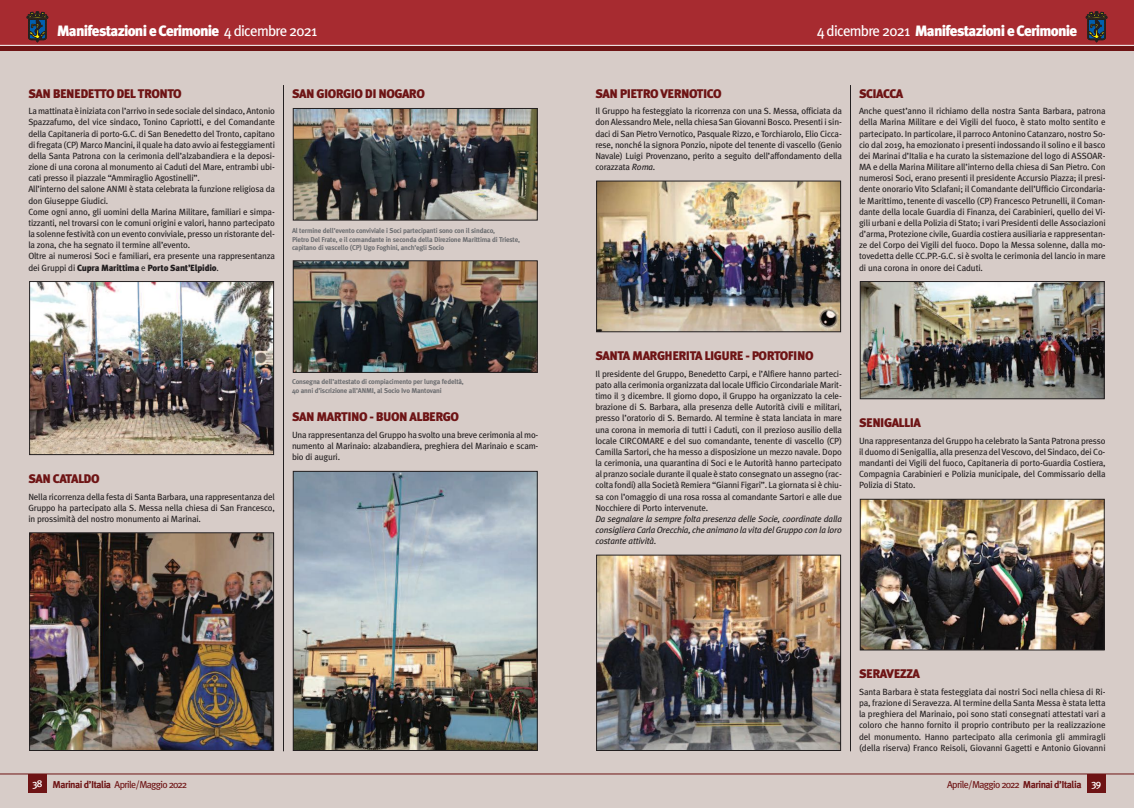
<style>
.page{position:relative;width:1134px;height:808px;background:#fff}
.page>*{position:absolute;margin:0;border:0;box-sizing:border-box;transform-origin:0 0}
.t1{font:900 15px "Meta Plus";letter-spacing:-.05em;color:#fff}
.t2{font:900 12.5px "Meta Plus";letter-spacing:-.04em;color:#6e1415}
.t3{font:10px "Meta Plus";letter-spacing:-.065em;color:#6e1415}
.t4{font:9px/11.2px "Meta Plus";letter-spacing:-.02em;color:#231f20;text-align:justify}
.t5{font:italic 9px/11.2px "Meta Plus";letter-spacing:-.02em;color:#231f20;text-align:justify}
.t6{font:700 7px/8.5px "Meta Plus";letter-spacing:-.025em;color:#6c6d70}
.s1{font-weight:400}
.s2{font-weight:900}
.s3{font-weight:500;color:#fff}
.s4{font-weight:700}
.s5{font-style:italic}
</style>
<div class="page">
<div style="left:567px;top:51px;width:567px;height:757px;background:#d7ccc8"></div>
<div style="left:567px;top:45px;width:567px;height:6px;background:#6e1415"></div>
<div style="left:567px;top:0;width:567px;height:45px;background:#a72b30"></div>
<hr style="left:567px;top:45px;width:567px;height:1px;background:#fff">
<img style="left:598px;top:183px;width:241px;height:147px">
<div style="left:596px;top:181px;width:245px;height:151px;border:1px solid #231f20"></div>
<img style="left:598px;top:557px;width:241px;height:192px">
<div style="left:596px;top:555px;width:245px;height:196px;border:1px solid #231f20"></div>
<img style="left:862px;top:283px;width:240px;height:114px">
<div style="left:860px;top:281px;width:244px;height:118px;border:1px solid #231f20"></div>
<img style="left:862px;top:501px;width:240px;height:147px">
<div style="left:860px;top:499px;width:244px;height:151px;border:1px solid #231f20"></div>
<hr style="left:850px;top:85px;width:1px;height:666px;background:#231f20">
<div style="left:1087px;top:774px;width:19px;height:18px;background:#6e1415"></div>
<hr style="left:567px;top:773px;width:567px;height:1px;background:#6e1415">
<svg style="left:1086px;top:12px;width:21px;height:30px"></svg>
<div style="left:0;top:51px;width:567px;height:757px;background:#d7ccc8"></div>
<div style="left:0;top:45px;width:567px;height:6px;background:#6e1415"></div>
<div style="left:28px;top:774px;width:19px;height:18px;background:#6e1415"></div>
<hr style="left:0;top:773px;width:567px;height:1px;background:#6e1415">
<div style="left:0;top:0;width:567px;height:45px;background:#a72b30"></div>
<img style="left:31px;top:283px;width:241px;height:170px">
<div style="left:29px;top:281px;width:245px;height:174px;border:1px solid #231f20"></div>
<img style="left:31px;top:534px;width:241px;height:215px">
<div style="left:29px;top:532px;width:245px;height:219px;border:1px solid #231f20"></div>
<hr style="left:0;top:45px;width:567px;height:1px;background:#fff">
<img style="left:295px;top:110px;width:240px;height:108px">
<div style="left:293px;top:108px;width:244px;height:112px;border:1px solid #231f20"></div>
<img style="left:295px;top:262px;width:240px;height:109px">
<div style="left:293px;top:260px;width:244px;height:113px;border:1px solid #231f20"></div>
<img style="left:295px;top:473px;width:240px;height:276px">
<div style="left:293px;top:471px;width:244px;height:280px;border:1px solid #231f20"></div>
<hr style="left:283px;top:85px;width:1px;height:666px;background:#231f20">
<svg style="left:27px;top:12px;width:21px;height:30px"></svg>
<h1 class="t1" style="left:57px;top:23px;width:262px">Manifestazioni e Cerimonie <span class="s1">4 dicembre 2021</span></h1>
<h2 class="t2" style="left:28px;top:86px;width:155px">SAN BENEDETTO DEL TRONTO</h2>
<p class="t4" style="left:28px;top:106px;width:248px;text-align:left">Lamattinata èiniziata conl’arrivoinsede socialedel sindaco,Antonio Spazzafumo, del vice sindaco, Tonino Capriotti, e del Comandante della Capitaneria di porto-G.C. di San Benedetto del Tronto, capitano difregata (CP)MarcoMancini,ilqualehadatoavvioaifesteggiamenti della Santa Patrona con la cerimonia dell’alzabandiera e la deposi&shy;zione di una corona al monumento ai Caduti del Mare, entrambi ubi&shy;cati presso il piazzale “Ammiraglio Agostinelli”.<br>All’interno del salone ANMI è stata celebrata la funzione religiosa da don Giuseppe Giudici.<br>Come ogni anno, gli uomini della Marina Militare, familiari e simpa&shy;tizzanti, nel trovarsi con le comuni origini e valori, hanno partecipato la solenne festività con un evento conviviale, presso un ristorante del&shy;la zona, che ha segnato il termine all’evento.<br>Oltre ai numerosi Soci e familiari, era presente una rappresentanza dei Gruppi di <span class="s2">Cupra Marittima</span> e <span class="s2">Porto Sant’Elpidio</span>.</p>
<h2 class="t2" style="left:292px;top:86px;width:134px">SAN GIORGIO DI NOGARO</h2>
<p class="t6" style="left:292px;top:227px;width:230px">Al termine dell’evento conviviale i Soci partecipanti sono con il sindaco,<br>Pietro Del Frate, e il comandante in seconda della Direzione Marittima di Trieste, capitano di vascello (CP) Ugo Foghini, anch’egli Socio</p>
<h2 class="t2" style="left:28px;top:471px;width:73px">SAN CATALDO</h2>
<p class="t4" style="left:28px;top:491px;width:248px">Nella ricorrenza della festa di Santa Barbara, una rappresentanza del Gruppo ha partecipato alla S. Messa nella chiesa di San Francesco, in prossimità del nostro monumento ai Marinai.</p>
<p class="t6" style="left:292px;top:377px;width:173px">Consegna dell’attestato di compiacimento per lunga fedeltà,<br>40 anni d’iscrizione all’ANMI, al Socio Ivo Mantovani</p>
<h2 class="t2" style="left:292px;top:410px;width:168px">SAN MARTINO - BUON ALBERGO</h2>
<p class="t4" style="left:292px;top:429px;width:248px">Una rappresentanza del Gruppo ha svolto una breve cerimonia al mo&shy;numento al Marinaio: alzabandiera, preghiera del Marinaio e scam&shy;bio di auguri.</p>
<p class="t3" style="left:32px;top:778px;width:156px"><span class="s3">38</span> <span class="s4">Marinai d’Italia</span> Aprile/Maggio2022</p>
<h1 class="t1" style="left:817px;top:23px;width:262px"><span class="s1">4 dicembre 2021</span> Manifestazioni e Cerimonie</h1>
<h2 class="t2" style="left:595px;top:86px;width:128px">SAN PIETRO VERNOTICO</h2>
<p class="t4" style="left:595px;top:106px;width:248px">Il Gruppo ha festeggiato la ricorrenza con una S. Messa, officiata da don Alessandro Mele, nella chiesa San Giovanni Bosco. Presenti i sin&shy;daci di San Pietro Vernotico, Pasquale Rizzo, e Torchiarolo, Elio Cicca&shy;rese, nonché la signora Ponzio, nipote del tenente di vascello (Genio Navale) Luigi Provenzano, perito a seguito dell’affondamento della corazzata <span class="s5">Roma</span>.</p>
<h2 class="t2" style="left:859px;top:86px;width:46px">SCIACCA</h2>
<p class="t4" style="left:859px;top:106px;width:248px">Anche quest’anno il richiamo della nostra Santa Barbara, patrona della Marina Militare e dei Vigili del fuoco, è stato molto sentito e partecipato. In particolare, il parroco Antonino Catanzaro, nostro So&shy;cio dal 2019, ha emozionato i presenti indossando il solino e il basco dei Marinai d’Italia e ha curato la sistemazione del logo di ASSOAR-MA e della Marina Militare all’interno della chiesa di San Pietro. Con numerosi Soci, erano presenti il presidente Accursio Piazza; il presi&shy;dente onorario Vito Sclafani; il Comandante dell’Ufficio Circondaria&shy;le Marittimo, tenente di vascello (CP) Francesco Petrunelli, il Coman&shy;dante della locale Guardia di Finanza, dei Carabinieri, quello dei Vi&shy;gili urbani e della Polizia di Stato; i vari Presidenti delle Associazioni d’arma, Protezione civile, Guardia costiera ausiliaria e rappresentan&shy;ze del Corpo dei Vigili del fuoco. Dopo la Messa solenne, dalla mo&shy;tovedetta delle CC.PP.-G.C. si è svolta le cerimonia del lancio in mare di una corona in onore dei Caduti.</p>
<h2 class="t2" style="left:595px;top:348px;width:220px">SANTA MARGHERITA LIGURE - PORTOFINO</h2>
<p class="t4" style="left:595px;top:368px;width:248px">Il presidente del Gruppo, Benedetto Carpi, e l’Alfiere hanno parteci&shy;pato alla cerimonia organizzata dal locale Ufficio Circondariale Marit&shy;timo il 3 dicembre. Il giorno dopo, il Gruppo ha organizzato la cele&shy;brazione di S. Barbara, alla presenza delle Autorità civili e militari, presso l’oratorio di S. Bernardo. Al termine è stata lanciata in mare una corona in memoria di tutti i Caduti, con il prezioso ausilio della locale CIRCOMARE e del suo comandante, tenente di vascello (CP)<br>Camilla Sartori, che ha messo a disposizione un mezzo navale. Dopo la cerimonia, una quarantina di Soci e le Autorità hanno partecipato al pranzo sociale durante il quale èstato consegnato un assegno (rac&shy;colta fondi) alla Società Remiera “Gianni Figari”. La giornata si è chiu&shy;sa con l’omaggio di una rosa rossa al comandante Sartori e alle due Nocchiere di Porto intervenute.</p>
<p class="t5" style="left:595px;top:513px;width:248px">Da segnalare la sempre folta presenza delle Socie, coordinate dalla consigliera Carla Orecchia, che animano la vita del Gruppo con la loro costante attività.</p>
<h2 class="t2" style="left:859px;top:415px;width:64px">SENIGALLIA</h2>
<p class="t4" style="left:859px;top:435px;width:248px">Una rappresentanza del Gruppo ha celebrato la Santa Patrona presso il duomo di Senigallia, alla presenza delVescovo, del Sindaco, dei Co&shy;mandanti dei Vigili del fuoco, Capitaneria di porto-Guardia Costiera, Compagnia Carabinieri e Polizia municipale, del Commissario della Polizia di Stato.</p>
<h2 class="t2" style="left:859px;top:666px;width:63px">SERAVEZZA</h2>
<p class="t4" style="left:859px;top:686px;width:248px">Santa Barbara è stata festeggiata dai nostri Soci nella chiesa di Ri&shy;pa, frazione di Seravezza. Al termine della Santa Messa è stata letta la preghiera del Marinaio, poi sono stati consegnati attestati vari a coloro che hanno fornito il proprio contributo per la realizzazione del monumento. Hanno partecipato alla cerimonia gli ammiragli (della riserva) Franco Reisoli, Giovanni Gagetti e Antonio Giovanni</p>
<p class="t3" style="left:947px;top:778px;width:156px">Aprile/Maggio2022 <span class="s4">Marinai d’Italia</span> <span class="s3">39</span></p>
</div>
